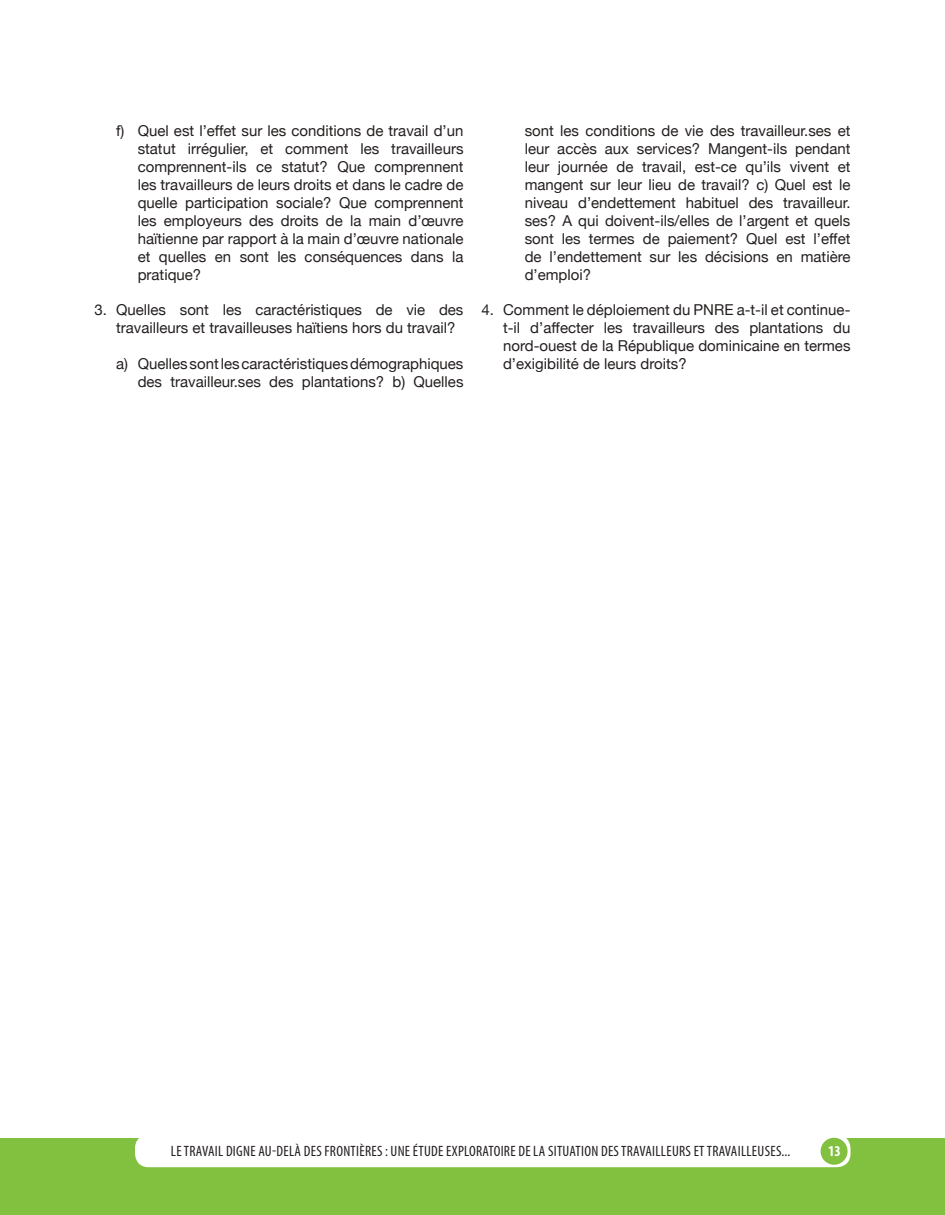
<style>
.page{position:relative;width:945px;height:1215px;background:#fff}
.page>*{position:absolute;margin:0;border:0;box-sizing:border-box;transform-origin:0 0}
.t1{font:15px/18px "Helvetica Neue";color:#241f1f;text-align:justify}
.t2{font:condensed 15px "Myriad Pro";letter-spacing:.02em;color:#241f1f}
.t3{font:700 condensed 15px "Myriad Pro";color:#fff}
</style>
<div class="page">
<div style="left:0;top:1138px;width:14px;height:64px;background:#82c040"></div>
<div style="left:0;top:1143px;width:14px;height:72px;background:#82c040"></div>
<div style="left:14px;top:1138px;width:931px;height:59px;background:#82c040"></div>
<div style="left:14px;top:1143px;width:931px;height:72px;background:#82c040"></div>
<div style="left:135px;top:1135px;width:715px;height:32px;background:#fff;border-radius:13px"></div>
<div style="left:821px;top:1138px;width:27px;height:27px;background:#82c040;border-radius:50%"></div>
<p class="t1" style="left:138px;top:121px;width:327px;text-indent:-22px">f) Quel est l’effet sur les conditions de travail d’un statut irrégulier, et comment les travailleurs comprennent-ils ce statut? Que comprennent les travailleurs de leurs droits et dans le cadre de quelle participation sociale? Que comprennent les employeurs des droits de la main d’œuvre haïtienne par rapport à la main d’œuvre nationale et quelles en sont les conséquences dans la pratique?</p>
<p class="t1" style="left:116px;top:301px;width:349px;text-indent:-22px">3. Quelles sont les caractéristiques de vie des travailleurs et travailleuses haïtiens hors du travail?</p>
<p class="t1" style="left:116px;top:354px;width:349px;text-align:right">a) Quelles sont les caractéristiques démographiques des travailleur.ses des plantations? b) Quelles</p>
<p class="t1" style="left:525px;top:121px;width:327px">sont les conditions de vie des travailleur.ses et leur accès aux services? Mangent-ils pendant leur journée de travail, est-ce qu’ils vivent et mangent sur leur lieu de travail? c) Quel est le niveau d’endettement habituel des travailleur. ses? A qui doivent-ils/elles de l’argent et quels sont les termes de paiement? Quel est l’effet de l’endettement sur les décisions en matière d’emploi?</p>
<p class="t1" style="left:503px;top:301px;width:349px;text-indent:-22px">4. Comment le déploiement du PNRE a-t-il et continue&shy;t-il d’affecter les travailleurs des plantations du nord-ouest de la République dominicaine en termes d’exigibilité de leurs droits?</p>
<p class="t2" style="left:171px;top:1142px;width:621px">LE TRAVAIL DIGNE AU-DELÀ DES FRONTIÈRES : UNE ÉTUDE EXPLORATOIRE DE LA SITUATION DES TRAVAILLEURS ET TRAVAILLEUSES...</p>
<p class="t3" style="left:828px;top:1141px;width:14px">13</p>
</div>
